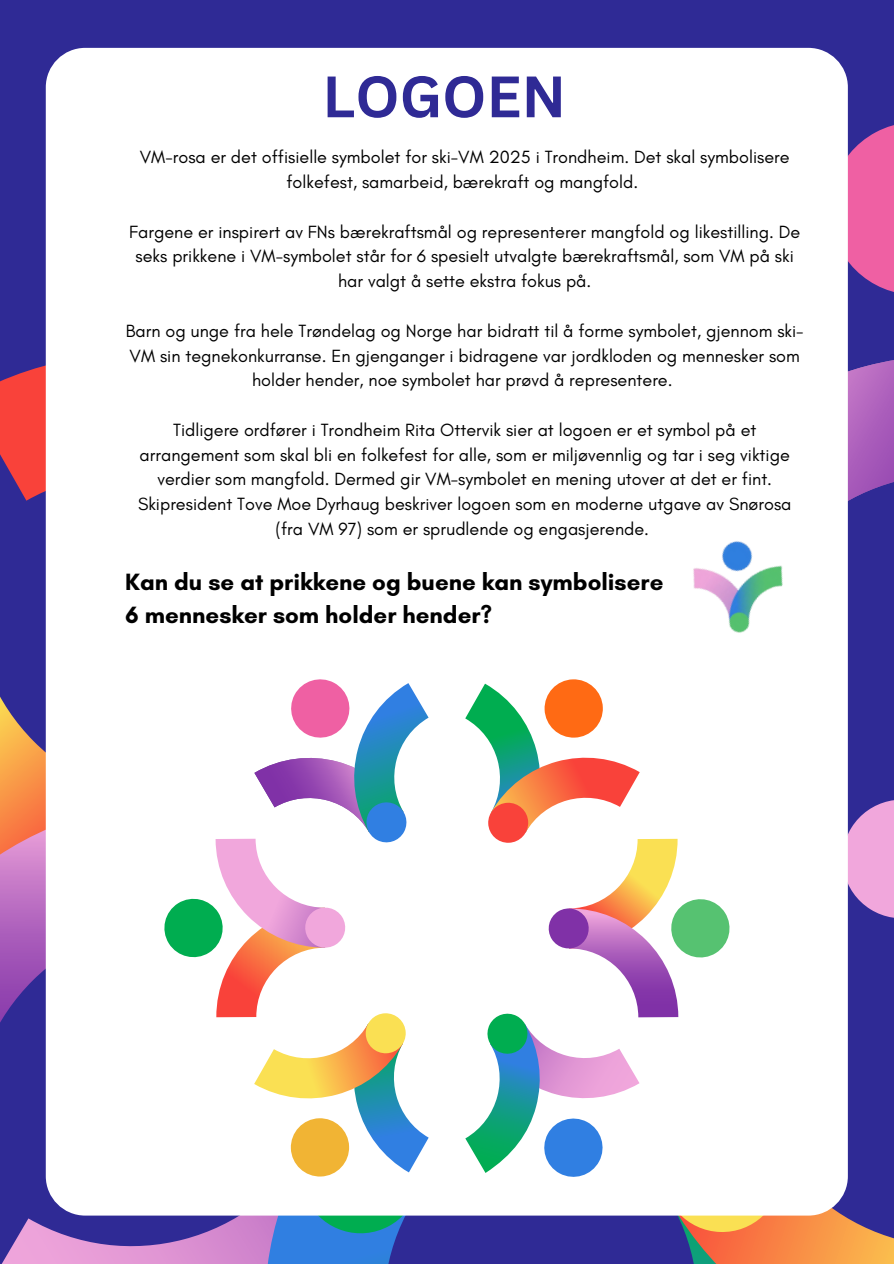
<style>
.page{position:relative;width:894px;height:1264px;background:#fff}
.page>*{position:absolute;margin:0;border:0;box-sizing:border-box;transform-origin:0 0}
.t1{font:700 57px "Canva Sans";color:#2f2a95}
.t2{font:700 24px/32.7px "Glacial Indifference";color:#000}
.t3{font:18px/24.8px "Glacial Indifference";color:#000;text-align:center}
</style>
<div class="page">
<div style="left:0;top:0;width:893px;height:1263px;background:#2f2a95"></div>
<svg style="left:847px;top:122px;width:46px;height:185px"></svg>
<svg style="left:847px;top:345px;width:46px;height:231px"></svg>
<svg style="left:2px;top:1144px;width:109px;height:119px"></svg>
<svg style="left:0;top:344px;width:46px;height:233px"></svg>
<svg style="left:0;top:595px;width:46px;height:206px"></svg>
<svg style="left:0;top:801px;width:46px;height:324px"></svg>
<div style="left:46px;top:48px;width:801px;height:1167px;background:#fff;border-radius:39px"></div>
<svg style="left:111px;top:679px;width:782px;height:584px"></svg>
<img style="left:693px;top:541px;width:90px;height:92px">
<h2 class="t1" style="left:322px;top:56px;width:245px">LOGOEN</h2>
<h1 class="t3" style="left:140px;top:145px;width:651px">VM-rosa er det offisielle symbolet for ski-VM 2025 i Trondheim. Det skal symbolisere folkefest, samarbeid, bærekraft og mangfold.</h1>
<p class="t3" style="left:129px;top:219px;width:672px">Fargene er inspirert av FNs bærekraftsmål og representerer mangfold og likestilling. De seks prikkene i VM-symbolet står for 6 spesielt utvalgte bærekraftsmål, som VM på ski har valgt å sette ekstra fokus på.</p>
<p class="t3" style="left:126px;top:318px;width:679px">Barn og unge fra hele Trøndelag og Norge har bidratt til å forme symbolet, gjennom ski-<br>VM sin tegnekonkurranse. En gjenganger i bidragene var jordkloden og mennesker som holder hender, noe symbolet har prøvd å representere.</p>
<p class="t3" style="left:138px;top:417px;width:654px">Tidligere ordfører i Trondheim Rita Ottervik sier at logoen er et symbol på et arrangement som skal bli en folkefest for alle, som er miljøvennlig og tar i seg viktige verdier som mangfold. Dermed gir VM-symbolet en mening utover at det er fint.<br>Skipresident Tove Moe Dyrhaug beskriver logoen som en moderne utgave av Snørosa (fra VM 97) som er sprudlende og engasjerende.</p>
<p class="t2" style="left:125px;top:565px;width:539px">Kan du se at prikkene og buene kan symbolisere<br>6 mennesker som holder hender?</p>
</div>
